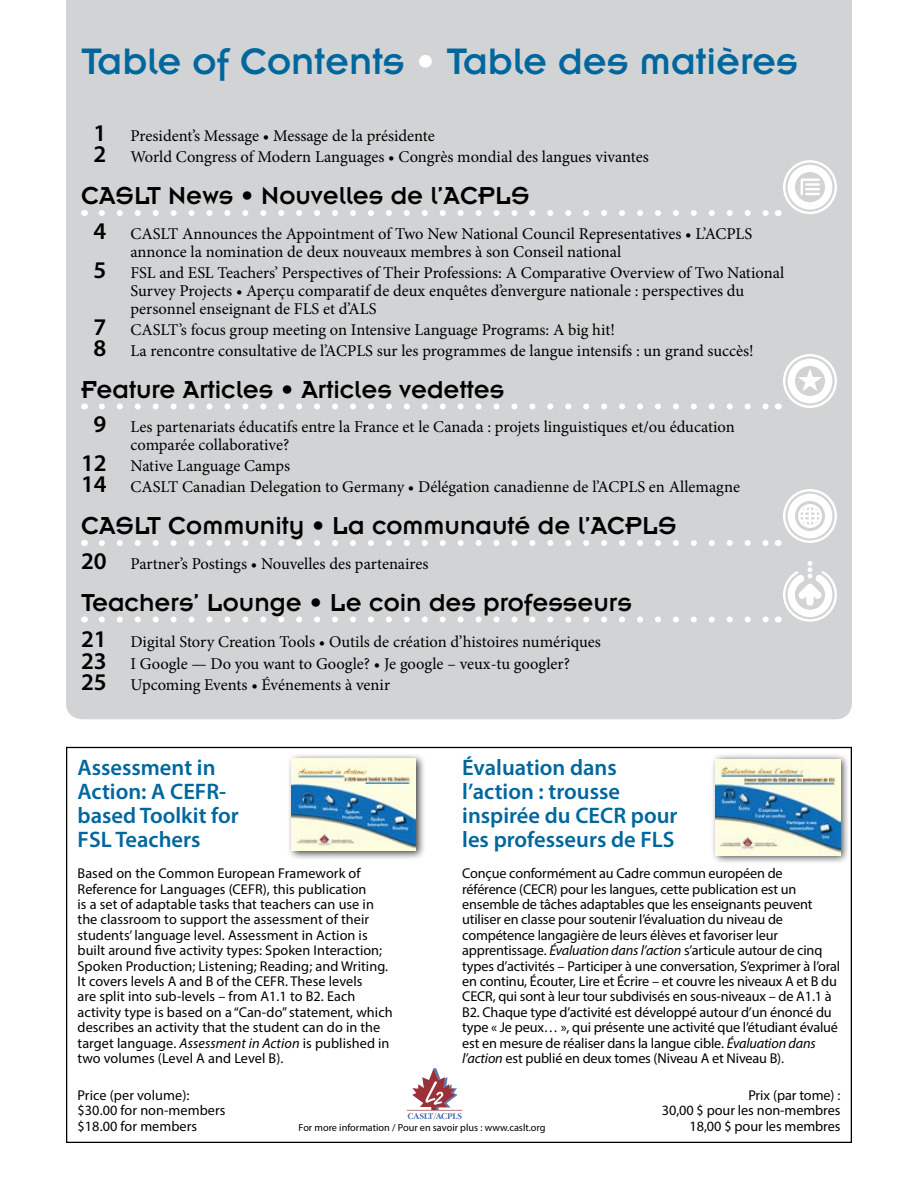
<style>
.page{position:relative;width:918px;height:1188px;background:#fff}
.page>*{position:absolute;margin:0;border:0;box-sizing:border-box;transform-origin:0 0}
.t1{font:40.5px "Insignia A";color:#00679e}
.t2{font:27px "Insignia A";color:#000}
.t3{font:600 22.5px/24px "Myriad Pro";color:#00679e}
.t4{font:16.5px/18px "Minion Pro";color:#000}
.t5{font:14.25px/15.5px "Myriad Pro";letter-spacing:-.01em;color:#000}
.t6{font:10.2px "Myriad Pro";color:#000}
.s1{color:#fff}
.s2{font-family:"Myriad Pro";font-weight:600;font-size:24px}
.s3{font-style:italic}
</style>
<div class="page">
<div style="left:66px;top:0;width:786px;height:719px;background:#d1d3d4"></div>
<div style="left:287px;top:753px;width:139px;height:107px;background:#000;opacity:.75"></div>
<img style="left:292px;top:758px;width:124px;height:92px">
<div style="left:710px;top:753px;width:140px;height:111px;background:#000;opacity:.75"></div>
<img style="left:716px;top:759px;width:124px;height:96px">
<svg style="left:407px;top:1068px;width:55px;height:52px"></svg>
<svg style="left:102px;top:210px;width:667px;height:6px"></svg>
<svg style="left:102px;top:404px;width:667px;height:6px"></svg>
<svg style="left:102px;top:540px;width:667px;height:6px"></svg>
<svg style="left:102px;top:616px;width:667px;height:6px"></svg>
<svg style="left:778px;top:160px;width:59px;height:56px"></svg>
<svg style="left:778px;top:354px;width:59px;height:56px"></svg>
<svg style="left:778px;top:489px;width:59px;height:57px"></svg>
<hr style="left:798px;top:515px;width:24px;height:2px;background:#fff">
<hr style="left:799px;top:510px;width:22px;height:2px;background:#fff">
<hr style="left:799px;top:520px;width:22px;height:2px;background:#fff">
<svg style="left:778px;top:561px;width:59px;height:61px"></svg>
<h1 class="t1" style="left:81px;top:41px;width:718px">Table of Contents <span class="s1">•</span> Table des matières</h1>
<p class="t4" style="left:94px;top:125px;width:557px;line-height:21px"><span class="s2">1</span> President’s Message • Message de la présidente<br><span class="s2">2</span> World Congress of Modern Languages • Congrès mondial des langues vivantes</p>
<h2 class="t2" style="left:81px;top:182px;width:450px">CASLT News • Nouvelles de l’ACPLS</h2>
<p class="t4" style="left:131px;top:224px;width:623px;text-indent:-37px"><span class="s2">4</span> CASLT Announces the Appointment of Two New National Council Representatives • L’ACPLS annonce la nomination de deux nouveaux membres à son Conseil national</p>
<p class="t4" style="left:131px;top:263px;width:655px;text-indent:-37px"><span class="s2">5</span> FSL and ESL Teachers’ Perspectives of Their Professions: A Comparative Overview of Two National<br>Survey Projects • Aperçu comparatif de deux enquêtes d’envergure nationale : perspectives du personnel enseignant de FLS et d’ALS</p>
<p class="t4" style="left:94px;top:319px;width:662px;line-height:21px"><span class="s2">7</span> CASLT’s focus group meeting on Intensive Language Programs: A big hit!<br><span class="s2">8</span> La rencontre consultative de l’ACPLS sur les programmes de langue intensifs : un grand succès!</p>
<h2 class="t2" style="left:81px;top:375px;width:425px">Feature Articles • Articles vedettes</h2>
<p class="t4" style="left:131px;top:418px;width:606px;text-indent:-37px"><span class="s2">9</span> Les partenariats éducatifs entre la France et le Canada : projets linguistiques et/ou éducation comparée collaborative?</p>
<p class="t4" style="left:81px;top:455px;width:661px;line-height:21px"><span class="s2">12</span> Native Language Camps<br><span class="s2">14</span> CASLT Canadian Delegation to Germany • Délégation canadienne de l’ACPLS en Allemagne</p>
<h2 class="t2" style="left:81px;top:512px;width:597px">CASLT Community • La communauté de l’ACPLS</h2>
<p class="t4" style="left:81px;top:554px;width:349px"><span class="s2">20</span> Partner’s Postings • Nouvelles des partenaires</p>
<h2 class="t2" style="left:81px;top:588px;width:552px">Teachers’ Lounge • Le coin des professeurs</h2>
<p class="t4" style="left:81px;top:630px;width:521px;line-height:22.5px"><span class="s2">21</span> Digital Story Creation Tools • Outils de création d’histoires numériques<br><span class="s2">23</span> I Google — Do you want to Google? • Je google – veux-tu googler?</p>
<p class="t4" style="left:81px;top:676px;width:311px"><span class="s2">25</span> Upcoming Events • Événements à venir</p>
<h3 class="t3" style="left:462px;top:755px;width:217px">Évaluation dans l’action : trousse inspirée du CECR pour les professeurs de FLS</h3>
<p class="t5" style="left:462px;top:865px;width:379px">Conçue conformément au Cadre commun européen de référence (CECR) pour les langues, cette publication est un ensemble de tâches adaptables que les enseignants peuvent utiliser en classe pour soutenir l’évaluation du niveau de compétence langagière de leurs élèves et favoriser leur apprentissage. <span class="s3">Évaluation dans l’action</span> s’articule autour de cinq types d’activités – Participer à une conversation, S’exprimer à l’oral en continu, Écouter, Lire et Écrire – et couvre les niveaux A et B du CECR, qui sont à leur tour subdivisés en sous-niveaux – de A1.1 à B2. Chaque type d’activité est développé autour d’un énoncé du type « Je peux… », qui présente une activité que l’étudiant évalué est en mesure de réaliser dans la langue cible. <span class="s3">Évaluation dans l’action</span> est publié en deux tomes (Niveau A et Niveau B).</p>
<p class="t5" style="left:662px;top:1087px;width:180px;text-align:right">Prix (par tome) :<br>30,00 $ pour les non-membres</p>
<p class="t6" style="left:299px;top:1121px;width:248px">For more information / Pour en savoir plus : www.caslt.org</p>
<p class="t5" style="left:690px;top:1118px;width:152px">18,00 $ pour les membres</p>
<h3 class="t3" style="left:78px;top:755px;width:163px">Assessment in<br>Action: A CEFR&shy;based Toolkit for<br>FSL Teachers</h3>
<p class="t5" style="left:78px;top:865px;width:317px">Based on the Common European Framework of Reference for Languages (CEFR), this publication<br>is a set of adaptable tasks that teachers can use in the classroom to support the assessment of their students’ language level. Assessment in Action is built around five activity types: Spoken Interaction; Spoken Production; Listening; Reading; and Writing.<br>It covers levels A and B of the CEFR. These levels<br>are split into sub-levels – from A1.1 to B2. Each activity type is based on a “Can-do” statement, which describes an activity that the student can do in the target language. <span class="s3">Assessment in Action</span> is published in two volumes (Level A and Level B).</p>
<p class="t5" style="left:78px;top:1087px;width:149px">Price (per volume): $30.00 for non-members $18.00 for members</p>
</div>
